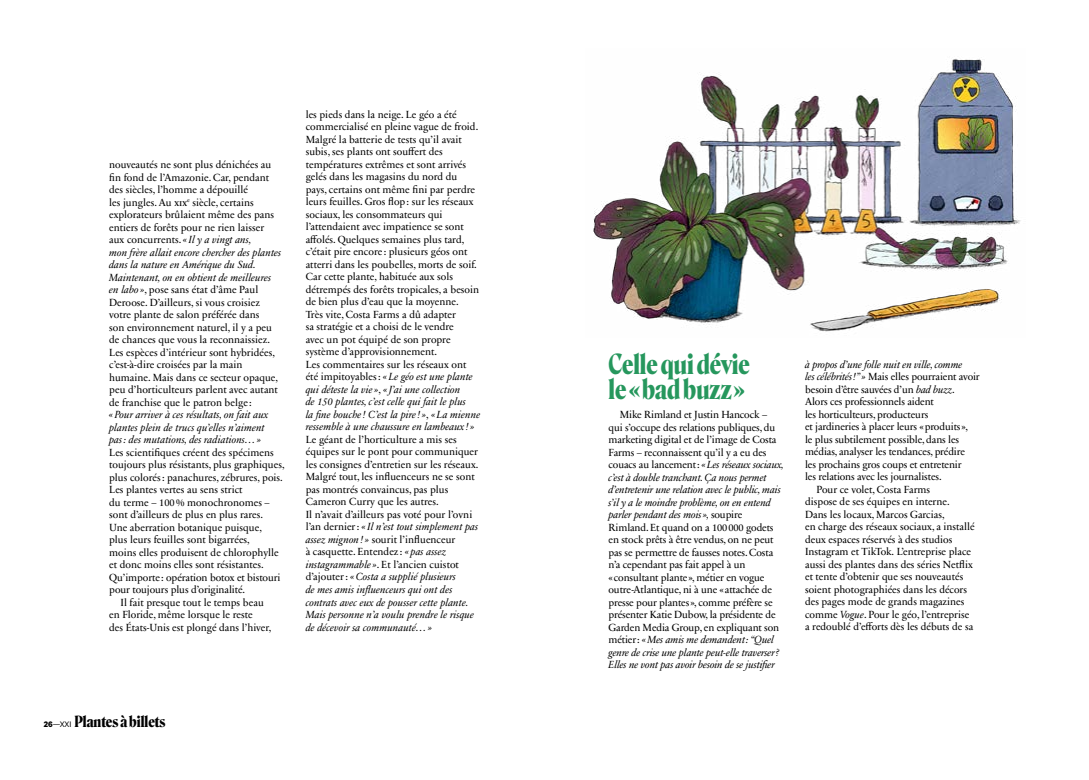
<style>
.page{position:relative;width:1089px;height:780px;background:#fff}
.page>*{position:absolute;margin:0;border:0;box-sizing:border-box;transform-origin:0 0}
.t1{font:700 27px/25px "Roslindale Display Condensed";color:#26975d}
.t2{font:700 15px "Roslindale Display Condensed";color:#000}
.t3{font:10.5px/12.5px "Sabon Next LT Pro";color:#000}
.t4{font:italic 10.5px/12.5px "Sabon Next LT Pro";color:#000}
.s1{font-style:italic}
.s2{font-family:"Calibre";font-size:9px}
.s3{font-family:"Calibre";font-weight:400;font-size:9px}
</style>
<div class="page">
<img style="left:593px;top:59px;width:428px;height:273px">
<p class="t3" style="left:109px;top:158px;width:174px">nouveautés ne sont plus dénichées au fin fond de l’Amazonie. Car, pendant des siècles, l’homme a dépouillé<br>les jungles. Au xix<sup>e</sup> siècle, certains explorateurs brûlaient même des pans entiers de forêts pour ne rien laisser aux concurrents. <span class="s1">« Il y a vingt ans,<br>mon frère allait encore chercher des plantes dans la nature en Amérique du Sud.<br>Maintenant, on en obtient de meilleures en labo »</span>, pose sans état d’âme Paul Deroose. D’ailleurs, si vous croisiez votre plante de salon préférée dans<br>son environnement naturel, il y a peu de chances que vous la reconnaissiez.<br>Les espèces d’intérieur sont hybridées, c’est-à-dire croisées par la main humaine. Mais dans ce secteur opaque, peu d’horticulteurs parlent avec autant de franchise que le patron belge :</p>
<p class="t4" style="left:109px;top:408px;width:161px">«Pour arriver à ces résultats, on fait aux plantes plein de trucs qu’elles n’aiment pas: des mutations, des radiations…»</p>
<p class="t3" style="left:109px;top:445px;width:166px">Les scientifiques créent des spécimens</p>
<p class="t3" style="left:109px;top:458px;width:177px">toujours plus résistants, plus graphiques,</p>
<p class="t3" style="left:109px;top:470px;width:175px">plus colorés: panachures, zébrures, pois.</p>
<p class="t3" style="left:109px;top:483px;width:135px">Les plantes vertes au sens strict</p>
<p class="t3" style="left:109px;top:495px;width:162px">du terme – 100% monochronomes –</p>
<p class="t3" style="left:109px;top:508px;width:155px">sont d’ailleurs de plus en plus rares.</p>
<p class="t3" style="left:109px;top:520px;width:154px">Une aberration botanique puisque,</p>
<p class="t3" style="left:109px;top:533px;width:142px">plus leurs feuilles sont bigarrées,</p>
<p class="t3" style="left:109px;top:545px;width:171px">moins elles produisent de chlorophylle</p>
<p class="t3" style="left:109px;top:558px;width:156px">et donc moins elles sont résistantes.</p>
<p class="t3" style="left:109px;top:570px;width:173px">Qu’importe: opération botox et bistouri</p>
<p class="t3" style="left:109px;top:583px;width:137px">pour toujours plus d’originalité.</p>
<p class="t3" style="left:120px;top:595px;width:145px">Il fait presque tout le temps beau</p>
<p class="t3" style="left:109px;top:608px;width:145px">en Floride, même lorsque le reste</p>
<p class="t3" style="left:109px;top:620px;width:164px">des États-Unis est plongé dans l’hiver,</p>
<p class="t3" style="left:306px;top:108px;width:176px">les pieds dans la neige. Le géo a été commercialisé en pleine vague de froid.<br>Malgré la batterie de tests qu’il avait subis, ses plants ont souffert des températures extrêmes et sont arrivés gelés dans les magasins du nord du pays, certains ont même fini par perdre leurs feuilles. Gros flop: sur les réseaux sociaux, les consommateurs qui l’attendaient avec impatience se sont affolés. Quelques semaines plus tard, c’était pire encore : plusieurs géos ont atterri dans les poubelles, morts de soif.<br>Car cette plante, habituée aux sols détrempés des forêts tropicales, a besoin de bien plus d’eau que la moyenne.<br>Très vite, Costa Farms a dû adapter<br>sa stratégie et a choisi de le vendre<br>avec un pot équipé de son propre système d’approvisionnement.<br>Les commentaires sur les réseaux ont été impitoyables: <span class="s1">«Le géo est une plante qui déteste la vie »</span>, <span class="s1">« J’ai une collection<br>de 150 plantes, c’est celle qui fait le plus<br>la fine bouche! C’est la pire! »</span>, <span class="s1">«La mienne ressemble à une chaussure en lambeaux ! »</span></p>
<p class="t3" style="left:306px;top:432px;width:174px">Le géant de l’horticulture a mis ses équipes sur le pont pour communiquer les consignes d’entretien sur les réseaux.<br>Malgré tout, les influenceurs ne se sont pas montrés convaincus, pas plus Cameron Curry que les autres.<br>Il n’avait d’ailleurs pas voté pour l’ovni l’an dernier: <span class="s1">« Il n’est tout simplement pas assez mignon! »</span> sourit l’influenceur<br>à casquette. Entendez : <span class="s1">« pas assez instagrammable »</span>. Et l’ancien cuistot d’ajouter: <span class="s1">«Costa a supplié plusieurs<br>de mes amis influenceurs qui ont des contrats avec eux de pousser cette plante.<br>Mais personne n’a voulu prendre le risque de décevoir sa communauté…»</span></p>
<h2 class="t2" style="left:44px;top:708px;width:123px"><span class="s2">26</span><span class="s3">—XXI</span> Plantes à billets</h2>
<h1 class="t1" style="left:608px;top:350px;width:142px">Celle qui dévie le « bad buzz »</h1>
<p class="t3" style="left:608px;top:408px;width:177px;text-indent:11px">Mike Rimland et Justin Hancock – qui s’occupe des relations publiques, du marketing digital et de l’image de Costa Farms – reconnaissent qu’il y a eu des couacs au lancement: <span class="s1">«Les réseaux sociaux, c’est à double tranchant. Ça nous permet d’entretenir une relation avec le public, mais s’il y a le moindre problème, on en entend parler pendant des mois»,</span> soupire Rimland. Et quand on a 100000 godets en stock prêts à être vendus, on ne peut pas se permettre de fausses notes. Costa n’a cependant pas fait appel à un «consultant plante», métier en vogue outre-Atlantique, ni à une «attachée de presse pour plantes», comme préfère se présenter Katie Dubow, la présidente de Garden Media Group, en expliquant son métier: <span class="s1">«Mes amis me demandent: “Quel genre de crise une plante peut-elle traverser?<br>Elles ne vont pas avoir besoin de se justifier</span></p>
<p class="t4" style="left:805px;top:357px;width:159px">à propos d’une folle nuit en ville, comme</p>
<p class="t3" style="left:805px;top:370px;width:176px"><span class="s1">les célébrités!”»</span> Mais elles pourraient avoir</p>
<p class="t3" style="left:805px;top:382px;width:151px">besoin d’être sauvées d’un <span class="s1">bad buzz</span>.</p>
<p class="t3" style="left:805px;top:395px;width:130px">Alors ces professionnels aident</p>
<p class="t3" style="left:805px;top:407px;width:125px">les horticulteurs, producteurs</p>
<p class="t3" style="left:805px;top:420px;width:164px">et jardineries à placer leurs «produits»,</p>
<p class="t3" style="left:805px;top:432px;width:156px">le plus subtilement possible, dans les</p>
<p class="t3" style="left:805px;top:445px;width:161px">médias, analyser les tendances, prédire</p>
<p class="t3" style="left:805px;top:457px;width:158px">les prochains gros coups et entretenir</p>
<p class="t3" style="left:805px;top:470px;width:138px">les relations avec les journalistes.</p>
<p class="t3" style="left:816px;top:482px;width:115px">Pour ce volet, Costa Farms</p>
<p class="t3" style="left:805px;top:495px;width:146px">dispose de ses équipes en interne.</p>
<p class="t3" style="left:805px;top:507px;width:141px">Dans les locaux, Marcos Garcias,</p>
<p class="t3" style="left:805px;top:520px;width:171px">en charge des réseaux sociaux, a installé</p>
<p class="t3" style="left:805px;top:532px;width:149px">deux espaces réservés à des studios</p>
<p class="t3" style="left:805px;top:545px;width:167px">Instagram et TikTok. L’entreprise place</p>
<p class="t3" style="left:805px;top:557px;width:169px">aussi des plantes dans des séries Netflix</p>
<p class="t3" style="left:805px;top:570px;width:160px">et tente d’obtenir que ses nouveautés</p>
<p class="t3" style="left:805px;top:582px;width:163px">soient photographiées dans les décors</p>
<p class="t3" style="left:805px;top:595px;width:161px">des pages mode de grands magazines</p>
<p class="t3" style="left:805px;top:607px;width:166px">comme <span class="s1">Vogue</span>. Pour le géo, l’entreprise</p>
<p class="t3" style="left:805px;top:620px;width:170px">a redoublé d’efforts dès les débuts de sa</p>
</div>
